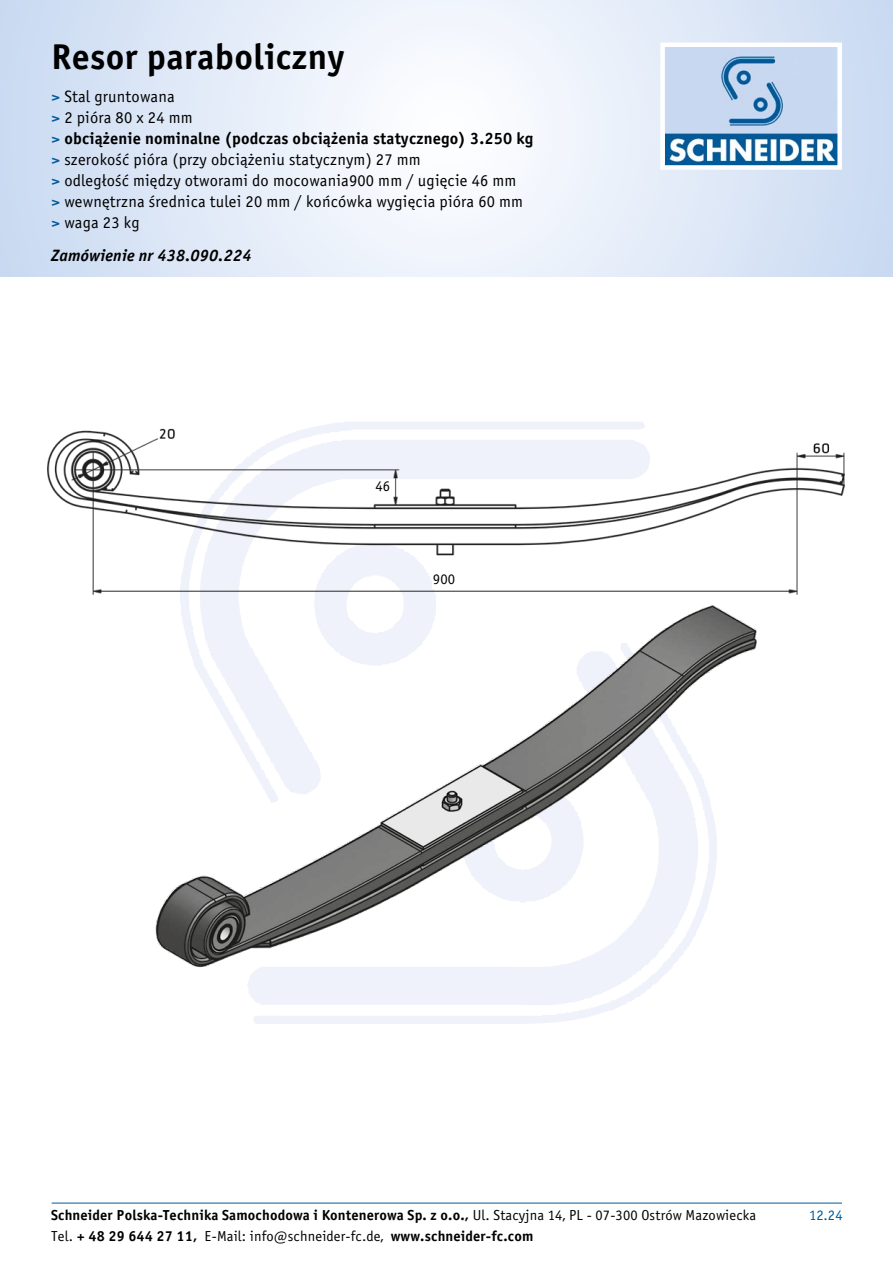
<style>
.page{position:relative;width:893px;height:1263px;background:#fff}
.page>*{position:absolute;margin:0;border:0;box-sizing:border-box;transform-origin:0 0}
.t1{font:36px "Officina Sans Bold ITC";letter-spacing:.01em;color:#000}
.t2{font:16.5px/21px "Officina Sans Book ITC";letter-spacing:.01em;color:#000}
.t3{font:16.5px "Officina Sans Bold ITC";letter-spacing:.01em;color:#000}
.t4{font:italic 16.5px "Officina Sans Bold ITC";letter-spacing:.01em;color:#000}
.t5{font:14.7px "Officina Sans Book ITC";color:#000}
.t6{font:14.55px "Officina Sans Bold ITC";letter-spacing:.01em;color:#000}
.t7{font:14.55px "Officina Sans Book ITC";color:#005a9a}
.s1{font-family:"Officina Sans Bold ITC";color:#005a9a}
.s2{color:#005a9a}
.s3{font-family:"Officina Sans Book ITC"}
</style>
<div class="page">
<svg style="left:0;top:0;width:893px;height:276px"></svg>
<img style="left:665px;top:48px;width:172px;height:117px">
<div style="left:660px;top:43px;width:182px;height:127px;border:4px solid #fff"></div>
<img style="left:47px;top:422px;width:798px;height:554px">
<div style="left:433px;top:574px;width:29px;height:15px;background:#fff"></div>
<div style="left:375px;top:481px;width:17px;height:15px;background:#fff"></div>
<hr style="left:52px;top:1203px;width:790px;height:1px;background:#005a9a">
<h1 class="t1" style="left:51px;top:34px;width:295px">Resor paraboliczny</h1>
<p class="t2" style="left:51px;top:86px;width:143px"><span class="s1">&gt;</span> Stal gruntowana<br><span class="s1">&gt;</span> 2 pióra 80 x 24 mm</p>
<p class="t3" style="left:51px;top:128px;width:484px"><span class="s2">&gt;</span> obciążenie nominalne (podczas obciążenia statycznego) 3.250 kg</p>
<p class="t2" style="left:51px;top:149px;width:474px"><span class="s1">&gt;</span> szerokość pióra (przy obciążeniu statycznym) 27 mm<br><span class="s1">&gt;</span> odległość między otworami do mocowania900 mm / ugięcie 46 mm <span class="s1">&gt;</span> wewnętrzna średnica tulei 20 mm / końcówka wygięcia pióra 60 mm <span class="s1">&gt;</span> waga 23 kg</p>
<p class="t4" style="left:51px;top:245px;width:202px">Zamówienie nr 438.090.224</p>
<p class="t5" style="left:375px;top:478px;width:16px">46</p>
<p class="t5" style="left:433px;top:571px;width:24px">900</p>
<p class="t6" style="left:51px;top:1206px;width:707px">Schneider Polska-Technika Samochodowa i Kontenerowa Sp. z o.o., <span class="s3">Ul. Stacyjna 14, PL - 07-300 Ostrów Mazowiecka</span></p>
<p class="t7" style="left:809px;top:1206px;width:35px">12.24</p>
<p class="t6" style="left:51px;top:1227px;width:484px"><span class="s3">Tel.</span> + 48 29 644 27 11, <span class="s3">E-Mail: info@schneider-fc.de,</span> www.schneider-fc.com</p>
</div>
